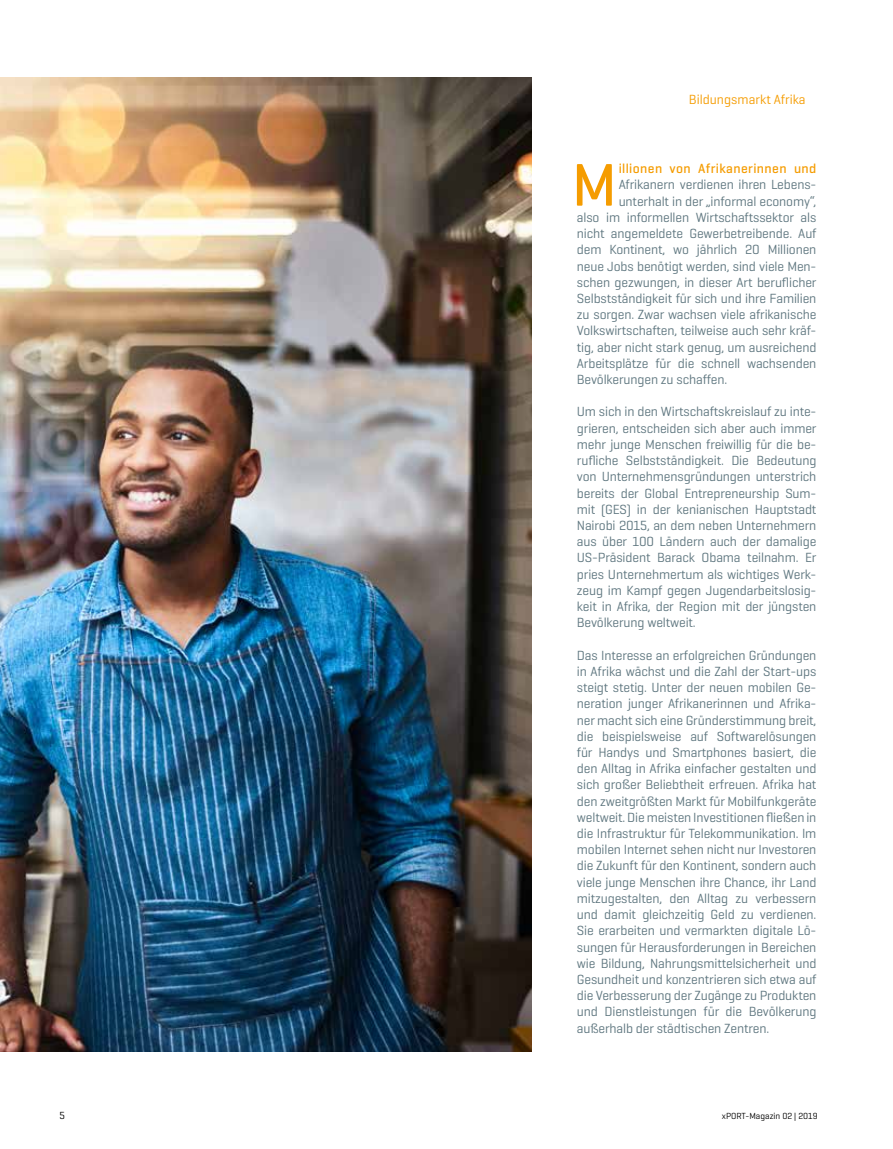
<style>
.page{position:relative;width:893px;height:1149px;background:#fff}
.page>*{position:absolute;margin:0;border:0;box-sizing:border-box;transform-origin:0 0}
.t1{font:500 61.2px "Geogrotesque";color:#f59c00}
.t2{font:13.5px/16.2px "Geogrotesque";letter-spacing:-.01em;color:#5e767f;text-align:justify}
.t3{font:500 13.5px "Geogrotesque";letter-spacing:.03em;color:#f59c00}
.t4{font:13.5px "Geogrotesque";color:#f59c00}
.t5{font:10.5px "Geogrotesque";color:#000}
.t6{font:9px "Geogrotesque";color:#000}
</style>
<div class="page">
<img style="left:0;top:77px;width:531px;height:973px">
<p class="t4" style="left:689px;top:91px;width:118px">Bildungsmarkt Afrika</p>
<h1 class="t1" style="left:572px;top:147px;width:46px">M</h1>
<p class="t3" style="left:619px;top:160px;width:199px">illionen von Afrikanerinnen und</p>
<p class="t2" style="left:619px;top:176px;width:199px">Afrikanern verdienen ihren Lebens-</p>
<p class="t2" style="left:619px;top:192px;width:199px">unterhalt in der „informal economy“,</p>
<p class="t2" style="left:577px;top:209px;width:241px">also im informellen Wirtschaftssektor als</p>
<p class="t2" style="left:577px;top:225px;width:241px">nicht angemeldete Gewerbetreibende. Auf</p>
<p class="t2" style="left:577px;top:241px;width:241px">dem Kontinent, wo jährlich 20 Millionen</p>
<p class="t2" style="left:577px;top:257px;width:241px">neue Jobs benötigt werden, sind viele Men-</p>
<p class="t2" style="left:577px;top:273px;width:241px">schen gezwungen, in dieser Art beruficher</p>
<p class="t2" style="left:577px;top:290px;width:241px">Selbstständigkeit für sich und ihre Familien</p>
<p class="t2" style="left:577px;top:306px;width:241px">zu sorgen. Zwar wachsen viele afrikanische</p>
<p class="t2" style="left:577px;top:322px;width:241px">Volkswirtschaften, teilweise auch sehr kräf-</p>
<p class="t2" style="left:577px;top:338px;width:241px">tig, aber nicht stark genug, um ausreichend</p>
<p class="t2" style="left:577px;top:354px;width:241px">Arbeitsplätze für die schnell wachsenden</p>
<p class="t2" style="left:577px;top:371px;width:152px">Bevölkerungen zu schaffen.</p>
<p class="t2" style="left:577px;top:403px;width:241px">Um sich in den Wirtschaftskreislauf zu inte&shy;grieren, entscheiden sich aber auch immer mehr junge Menschen freiwillig für die be&shy;rufiche Selbstständigkeit. Die Bedeutung von Unternehmensgründungen unterstrich bereits der Global Entrepreneurship Sum&shy;mit (GES) in der kenianischen Hauptstadt Nairobi 2015, an dem neben Unternehmern aus über 100 Ländern auch der damalige US-Präsident Barack Obama teilnahm. Er pries Unternehmertum als wichtiges Werk&shy;zeug im Kampf gegen Jugendarbeitslosig&shy;keit in Afrika, der Region mit der jüngsten Bevölkerung weltweit.</p>
<p class="t2" style="left:577px;top:646px;width:241px">Das Interesse an erfolgreichen Gründungen in Afrika wächst und die Zahl der Start-ups steigt stetig. Unter der neuen mobilen Ge&shy;neration junger Afrikanerinnen und Afrika&shy;ner macht sich eine Gründerstimmung breit, die beispielsweise auf Softwarelösungen für Handys und Smartphones basiert, die den Alltag in Afrika einfacher gestalten und sich großer Beliebtheit erfreuen. Afrika hat den zweitgrößten Markt für Mobilfunkgeräte weltweit. Die meisten Investitionen fießen in die Infrastruktur für Telekommunikation. Im mobilen Internet sehen nicht nur Investoren die Zukunft für den Kontinent, sondern auch viele junge Menschen ihre Chance, ihr Land mitzugestalten, den Alltag zu verbessern und damit gleichzeitig Geld zu verdienen.<br>Sie erarbeiten und vermarkten digitale Lö&shy;sungen für Herausforderungen in Bereichen wie Bildung, Nahrungsmittelsicherheit und Gesundheit und konzentrieren sich etwa auf die Verbesserung der Zugänge zu Produkten und Dienstleistungen für die Bevölkerung außerhalb der städtischen Zentren.</p>
<p class="t5" style="left:60px;top:1108px;width:7px">5</p>
<p class="t6" style="left:722px;top:1109px;width:97px">xPORT-Magazin 02 | 2019</p>
</div>
